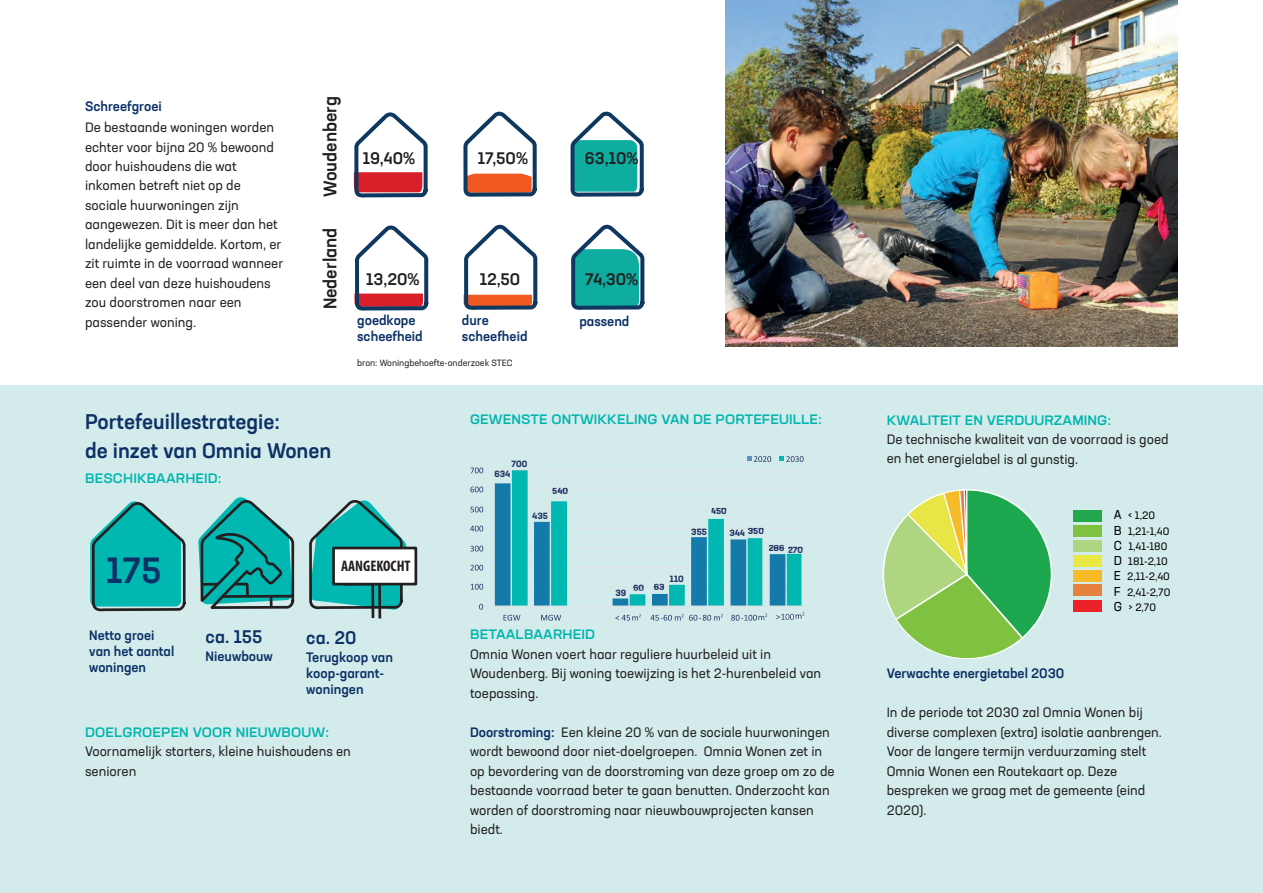
<style>
.page{position:relative;width:1263px;height:893px;background:#fff}
.page>*{position:absolute;margin:0;border:0;box-sizing:border-box;transform-origin:0 0}
.t1{font:500 36px "Neusa Next Std";color:#0d3166}
.t2{font:500 21px/28.5px "Neusa Next Std";color:#0d3166}
.t3{font:500 18px "Neusa Next Std";color:#231f20}
.t4{font:500 18px "Neusa Next Std";color:#0d3166}
.t5{font:500 16.5px "Neusa Next Std";color:#231f20}
.t6{font:700 condensed 15.3px "Myriad Pro";color:#231f20}
.t7{font:13.5px/19.5px "Neusa Next Std";color:#231f20}
.t8{font:500 13.5px/16.2px "Neusa Next Std";color:#0d3166}
.t9{font:500 expanded 13.5px "Neusa Next Std";letter-spacing:.01em;color:#00b5ae}
.t10{font:10.65px/15.3px "Neusa Next Std";color:#000}
.t11{font:9px "Neusa Next Std";color:#231f20}
.t12{font:700 8.85px "Neusa Next Std";color:#233567}
.s1{color:#fff}
.s2{font-weight:500;color:#0d3166}
.s3{font-size:12.75px}
</style>
<div class="page">
<div style="left:0;top:385px;width:1263px;height:508px;background:#d3eceb"></div>
<svg style="left:463px;top:112px;width:74px;height:85px"></svg>
<svg style="left:570px;top:112px;width:74px;height:85px"></svg>
<svg style="left:353px;top:112px;width:75px;height:86px"></svg>
<svg style="left:463px;top:224px;width:75px;height:86px"></svg>
<svg style="left:571px;top:225px;width:73px;height:85px"></svg>
<svg style="left:354px;top:225px;width:75px;height:86px"></svg>
<svg style="left:198px;top:497px;width:97px;height:112px"></svg>
<hr style="left:202px;top:583px;width:15px;height:3px;background:#231f20">
<svg style="left:309px;top:500px;width:98px;height:119px"></svg>
<hr style="left:378px;top:584px;width:3px;height:34px;background:#231f20">
<div style="left:334px;top:548px;width:82px;height:36px;background:#fff"></div>
<div style="left:332px;top:547px;width:85px;height:38px;border:3px solid #231f20"></div>
<svg style="left:90px;top:501px;width:96px;height:111px"></svg>
<hr style="left:492px;top:586px;width:314px;height:1px;background:#e1e1e1">
<hr style="left:492px;top:567px;width:314px;height:1px;background:#e1e1e1">
<hr style="left:492px;top:548px;width:314px;height:1px;background:#e1e1e1">
<hr style="left:492px;top:528px;width:314px;height:1px;background:#e1e1e1">
<hr style="left:492px;top:509px;width:314px;height:1px;background:#e1e1e1">
<hr style="left:492px;top:489px;width:314px;height:1px;background:#e1e1e1">
<hr style="left:492px;top:470px;width:314px;height:1px;background:#e1e1e1">
<svg style="left:495px;top:470px;width:306px;height:136px"></svg>
<hr style="left:492px;top:606px;width:314px;height:1px;background:#e1e1e1">
<svg style="left:479px;top:604px;width:4px;height:6px"></svg>
<svg style="left:471px;top:584px;width:12px;height:6px"></svg>
<svg style="left:470px;top:565px;width:13px;height:5px"></svg>
<svg style="left:470px;top:546px;width:13px;height:5px"></svg>
<svg style="left:470px;top:526px;width:13px;height:5px"></svg>
<svg style="left:470px;top:507px;width:13px;height:5px"></svg>
<svg style="left:470px;top:487px;width:13px;height:5px"></svg>
<svg style="left:470px;top:468px;width:13px;height:5px"></svg>
<svg style="left:503px;top:614px;width:264px;height:7px"></svg>
<svg style="left:776px;top:612px;width:28px;height:8px"></svg>
<svg style="left:747px;top:456px;width:24px;height:6px"></svg>
<svg style="left:779px;top:456px;width:24px;height:6px"></svg>
<svg style="left:882px;top:489px;width:170px;height:170px"></svg>
<div style="left:1073px;top:510px;width:29px;height:12px;background:#23a84e"></div>
<div style="left:1073px;top:525px;width:29px;height:12px;background:#7fc241"></div>
<div style="left:1073px;top:540px;width:29px;height:12px;background:#aed57f"></div>
<div style="left:1073px;top:555px;width:29px;height:12px;background:#e9e845"></div>
<div style="left:1073px;top:570px;width:29px;height:11px;background:#f6bb29"></div>
<div style="left:1073px;top:584px;width:29px;height:12px;background:#e5823e"></div>
<div style="left:1073px;top:600px;width:29px;height:12px;background:#ed2228"></div>
<img style="left:725px;top:0;width:453px;height:346px">
<p class="t8" style="left:85px;top:100px;width:78px">Schreefgroei</p>
<p class="t7" style="left:85px;top:119px;width:200px">De bestaande woningen worden echter voor bijna 20 % bewoond door huishoudens die wat inkomen betreft niet op de sociale huurwoningen zijn aangewezen. Dit is meer dan het landelijke gemiddelde. Kortom, er zit ruimte in de voorraad wanneer een deel van deze huishoudens zou doorstromen naar een passender woning.</p>
<h3 class="t3" style="left:323px;top:197px;width:102px;rotate:-90deg">Woudenberg</h3>
<h3 class="t3" style="left:323px;top:309px;width:83px;rotate:-90deg">Nederland</h3>
<p class="t5" style="left:363px;top:151px;width:54px">19,40%</p>
<p class="t5" style="left:478px;top:151px;width:52px">17,50%</p>
<p class="t5" style="left:585px;top:151px;width:55px">63,10%</p>
<p class="t5" style="left:366px;top:272px;width:55px">13,20%</p>
<p class="t5" style="left:480px;top:272px;width:54px">12,50<span class="s1">%</span></p>
<p class="t5" style="left:585px;top:272px;width:55px">74,30%</p>
<p class="t8" style="left:357px;top:313px;width:67px">goedkope scheefheid</p>
<p class="t8" style="left:462px;top:313px;width:67px">dure scheefheid</p>
<p class="t11" style="left:357px;top:360px;width:157px">bron: Woningbehoefte-onderzoek STEC</p>
<p class="t8" style="left:579px;top:314px;width:52px">passend</p>
<h2 class="t2" style="left:85px;top:409px;width:248px">Portefeuillestrategie:<br>de inzet van Omnia Wonen</h2>
<p class="t9" style="left:85px;top:473px;width:138px">BESCHIKBAARHEID:</p>
<p class="t9" style="left:470px;top:415px;width:353px">GEWENSTE ONTWIKKELING VAN DE PORTEFEUILLE:</p>
<p class="t12" style="left:511px;top:460px;width:17px">700</p>
<p class="t12" style="left:494px;top:470px;width:17px">634</p>
<p class="t12" style="left:552px;top:487px;width:17px">540</p>
<p class="t12" style="left:532px;top:512px;width:17px">435</p>
<p class="t12" style="left:711px;top:507px;width:17px">450</p>
<p class="t12" style="left:748px;top:527px;width:18px">350</p>
<p class="t12" style="left:691px;top:528px;width:17px">355</p>
<p class="t12" style="left:729px;top:529px;width:17px">344</p>
<p class="t12" style="left:768px;top:544px;width:18px">286</p>
<p class="t12" style="left:788px;top:546px;width:17px">270</p>
<h1 class="t1" style="left:106px;top:556px;width:57px">175</h1>
<p class="t8" style="left:89px;top:628px;width:87px">Netto groei van het aantal woningen</p>
<h3 class="t4" style="left:206px;top:629px;width:58px">ca. 155</h3>
<p class="t8" style="left:206px;top:650px;width:69px">Nieuwbouw</p>
<p class="t6" style="left:341px;top:556px;width:71px">AANGEKOCHT</p>
<h3 class="t4" style="left:306px;top:630px;width:52px">ca. 20</h3>
<p class="t8" style="left:306px;top:650px;width:88px">Terugkoop van koop-garant&shy;woningen</p>
<p class="t9" style="left:85px;top:727px;width:246px">DOELGROEPEN VOOR NIEUWBOUW:</p>
<p class="t7" style="left:85px;top:743px;width:267px">Voornamelijk starters, kleine huishoudens en senioren</p>
<p class="t12" style="left:633px;top:584px;width:13px">60</p>
<p class="t12" style="left:615px;top:589px;width:12px">39</p>
<p class="t12" style="left:670px;top:575px;width:15px">110</p>
<p class="t12" style="left:654px;top:583px;width:12px">63</p>
<p class="t9" style="left:470px;top:629px;width:126px">BETAALBAARHEID</p>
<p class="t7" style="left:470px;top:645px;width:353px">Omnia Wonen voert haar reguliere huurbeleid uit in<br>Woudenberg. Bij woning toewijzing is het 2-hurenbeleid van toepassing.</p>
<p class="t7" style="left:470px;top:723px;width:366px"><span class="s2">Doorstroming:</span> Een kleine 20 % van de sociale huurwoningen wordt bewoond door niet-doelgroepen. Omnia Wonen zet in op bevordering van de doorstroming van deze groep om zo de bestaande voorraad beter te gaan benutten. Onderzocht kan worden of doorstroming naar nieuwbouwprojecten kansen biedt.</p>
<p class="t9" style="left:887px;top:415px;width:226px">KWALITEIT EN VERDUURZAMING:</p>
<p class="t7" style="left:887px;top:431px;width:283px">De technische kwaliteit van de voorraad is goed en het energielabel is al gunstig.</p>
<p class="t10" style="left:1114px;top:509px;width:58px"><span class="s3">A</span> &lt; 1,20<br><span class="s3">B</span> 1,21-1,40<br><span class="s3">C</span> 1,41-180<br><span class="s3">D</span> 181-2,10<br><span class="s3">E</span> 2,11-2,40<br><span class="s3">F</span> 2,41-2,70<br><span class="s3">G</span> &gt; 2,70</p>
<p class="t8" style="left:887px;top:666px;width:179px">Verwachte energietabel 2030</p>
<p class="t7" style="left:887px;top:704px;width:277px">In de periode tot 2030 zal Omnia Wonen bij diverse complexen (extra) isolatie aanbrengen.<br>Voor de langere termijn verduurzaming stelt Omnia Wonen een Routekaart op. Deze bespreken we graag met de gemeente (eind 2020).</p>
</div>
